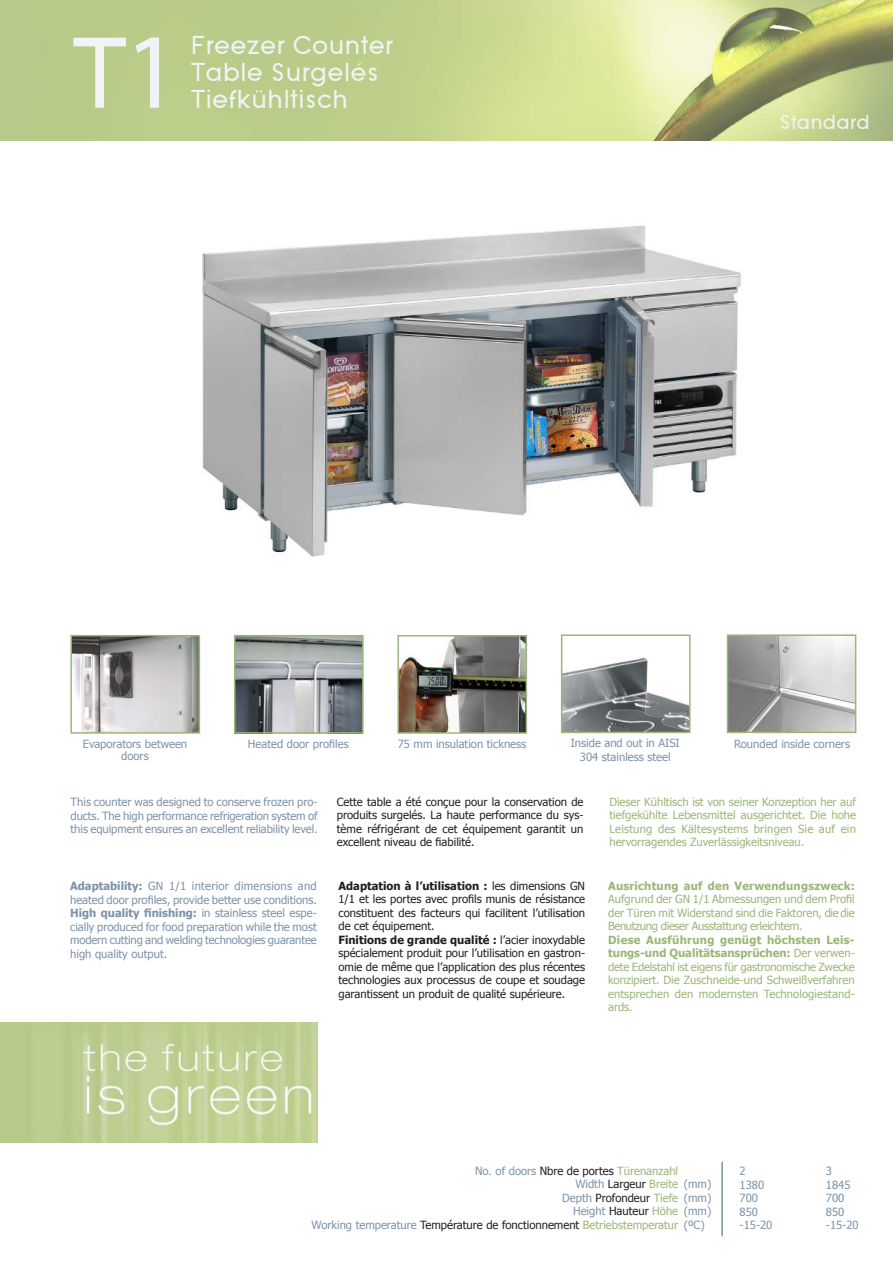
<style>
.page{position:relative;width:893px;height:1263px;background:#fff}
.page>*{position:absolute;margin:0;border:0;box-sizing:border-box;transform-origin:0 0}
.t1{font:105px "SF Old Republic";color:#f2f3f4}
.t2{font:27px/27px "SF Old Republic";color:#f2f3f4}
.t3{font:21px "SF Old Republic";color:#f2f3f4}
.t4{font:11.25px/13.5px "Tahoma";color:#231f20;text-align:right}
.t5{font:11.25px/13.5px "Tahoma";color:#7d93aa;text-align:justify}
.t6{font:11.25px/13.5px "Tahoma";color:#9cb679;text-align:justify}
.t7{font:700 11.25px "Tahoma";letter-spacing:.02em;color:#9cb679}
.s1{font-family:"Myriad Pro";font-size:108px}
.s2{font-weight:700}
.s3{color:#7d93aa}
.s4{color:#9cb679}
</style>
<div class="page">
<img style="left:0;top:0;width:893px;height:140px">
<img style="left:237px;top:638px;width:124px;height:93px">
<hr style="left:721px;top:1162px;width:2px;height:74px;background:#7d93aa">
<div style="left:234px;top:635px;width:130px;height:99px;border:2px solid #9cb679"></div>
<img style="left:73px;top:638px;width:124px;height:93px">
<div style="left:70px;top:635px;width:130px;height:99px;border:2px solid #9cb679"></div>
<img style="left:564px;top:657px;width:124px;height:73px">
<img style="left:730px;top:637px;width:123px;height:93px">
<div style="left:561px;top:634px;width:130px;height:99px;border:2px solid #9cb679"></div>
<div style="left:727px;top:634px;width:129px;height:99px;border:2px solid #9cb679"></div>
<img style="left:202px;top:225px;width:539px;height:332px">
<img style="left:0;top:1023px;width:317px;height:119px">
<img style="left:400px;top:638px;width:124px;height:93px">
<div style="left:397px;top:635px;width:130px;height:99px;border:2px solid #9cb679"></div>
<h1 class="t1" style="left:71px;top:20px;width:110px">T<span class="s1">1</span></h1>
<h2 class="t2" style="left:191px;top:32px;width:204px">Freezer Counter<br>Table Surgelés</h2>
<h2 class="t2" style="left:191px;top:86px;width:159px">Tiefkühltisch</h2>
<h3 class="t3" style="left:779px;top:112px;width:92px">Standard</h3>
<p class="t5" style="left:83px;top:737px;width:106px;line-height:12px;text-align:center">Evaporators between doors</p>
<p class="t5" style="left:248px;top:736px;width:102px">Heated door profiles</p>
<p class="t5" style="left:398px;top:736px;width:130px">75 mm insulation tickness</p>
<p class="t5" style="left:571px;top:736px;width:111px;text-align:center">Inside and out in AISI<br>304 stainless steel</p>
<p class="t5" style="left:734px;top:736px;width:118px">Rounded inside corners</p>
<p class="t5" style="left:71px;top:795px;width:249px">This counter was designed to conserve frozen pro&shy;ducts. The high performance refrigeration system of this equipment ensures an excellent reliability level.</p>
<p class="t4" style="left:337px;top:794px;width:248px;text-align:justify">Cette table a été conçue pour la conservation de produits surgelés. La haute performance du sys&shy;tème réfrigérant de cet équipement garantit un excellent niveau de fiabilité.</p>
<p class="t6" style="left:609px;top:794px;width:248px">Dieser Kühltisch ist von seiner Konzeption her auf tiefgekühlte Lebensmittel ausgerichtet. Die hohe Leistung des Kältesystems bringen Sie auf ein hervorragendes Zuverlässigkeitsniveau.</p>
<p class="t4" style="left:338px;top:878px;width:248px;text-align:left"><span class="s2">Adaptation à l’utilisation :</span> les dimensions GN 1/1 et les portes avec profils munis de résistance constituent des facteurs qui facilitent l’utilisation de cet équipement.<br><span class="s2">Finitions de grande qualité :</span> l’acier inoxydable spécialement produit pour l’utilisation en gastron&shy;omie de même que l’application des plus récentes technologies aux processus de coupe et soudage garantissent un produit de qualité supérieure.</p>
<p class="t5" style="left:70px;top:879px;width:248px"><span class="s2">Adaptability:</span> GN 1/1 interior dimensions and heated door profiles, provide better use conditions.<br><span class="s2">High quality finishing:</span> in stainless steel espe&shy;cially produced for food preparation while the most modern cutting and welding technologies guarantee high quality output.</p>
<p class="t7" style="left:608px;top:878px;width:248px">Ausrichtung auf den Verwendungszweck:</p>
<p class="t6" style="left:608px;top:892px;width:248px">Aufgrund der GN 1/1 Abmessungen und dem Profil der Türen mit Widerstand sind die Faktoren, die die Benutzung dieser Ausstattung erleichtern.</p>
<p class="t6" style="left:608px;top:932px;width:248px"><span class="s2">Diese Ausführung genügt höchsten Leis&shy;tungs-und Qualitätsansprüchen:</span> Der verwen&shy;dete Edelstahl ist eigens für gastronomische Zwecke konzipiert. Die Zuschneide-und Schweißverfahren entsprechen den modernsten Technologiestand&shy;ards.</p>
<p class="t4" style="left:312px;top:1163px;width:368px"><span class="s3">No. of doors</span> Nbre de portes <span class="s4">Türenanzahl<br></span><span class="s3">Width</span> Largeur <span class="s4">Breite<br></span><span class="s3">Depth</span> Profondeur <span class="s4">Tiefe<br></span><span class="s3">Height</span> Hauteur <span class="s4">Höhe<br></span><span class="s3">Working temperature</span> Température de fonctionnement <span class="s4">Betriebstemperatur</span></p>
<p class="t5" style="left:740px;top:1164px;width:34px;text-align:left">2<br>1380<br>700<br>850 -15-20</p>
<p class="t5" style="left:826px;top:1164px;width:34px;text-align:left">3<br>1845<br>700<br>850 -15-20</p>
<p class="t5" style="left:684px;top:1176px;width:29px">(mm) (mm) (mm) (ºC)</p>
</div>
